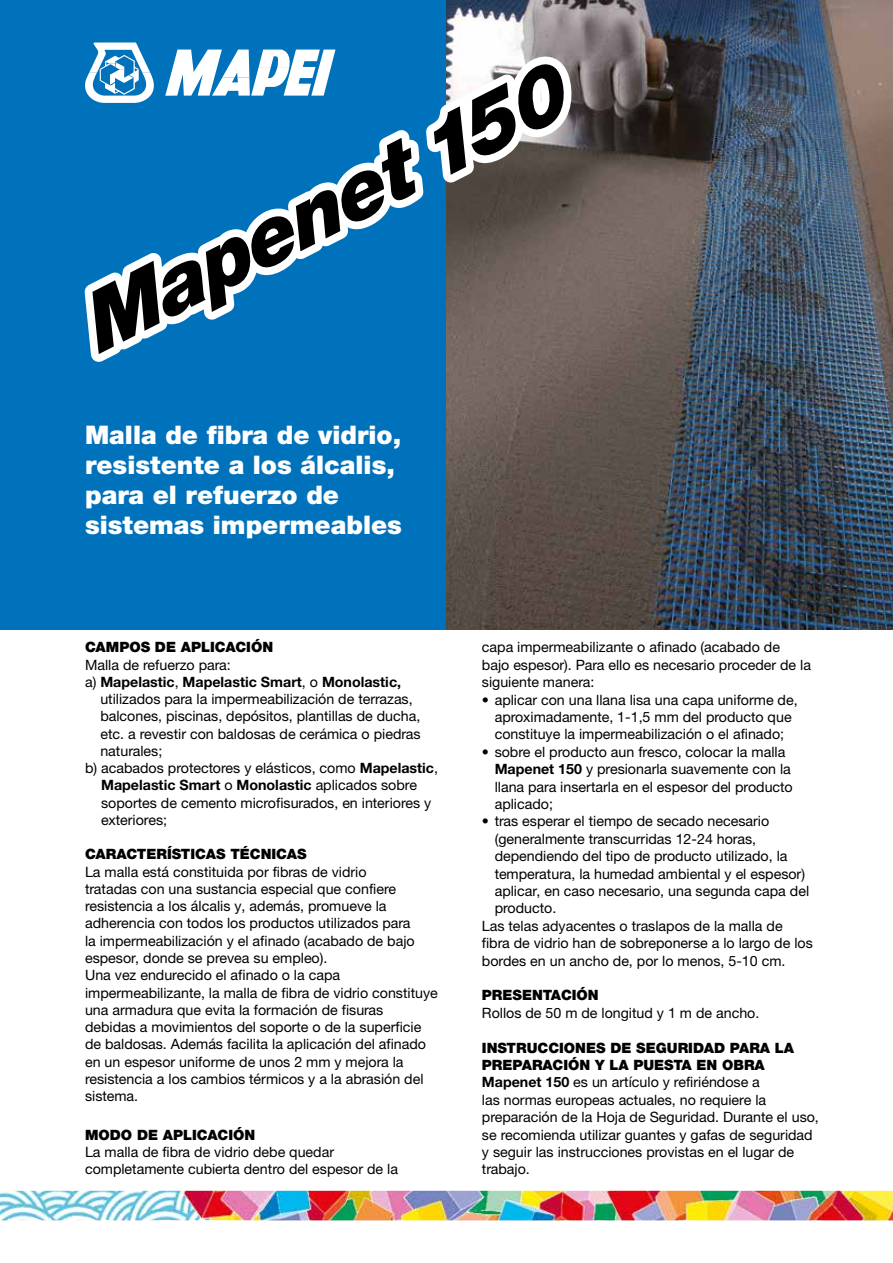
<style>
.page{position:relative;width:893px;height:1263px;background:#fff}
.page>*{position:absolute;margin:0;border:0;box-sizing:border-box;transform-origin:0 0}
.t1{font:italic 900 81.75px "Helvetica Neue LTW1 G";color:#000}
.t2{font:900 25.65px/30px "Helvetica Neue LTW1 G";color:#fff}
.t3{font:14.25px/17.2px "Helvetica Neue LTW1 G";color:#000}
.t4{font:700 14.25px "Helvetica Neue LTW1 G";color:#000}
.t5{font:900 14.25px "Helvetica Neue LTW1 G";color:#000}
.s1{font-weight:400}
.s2{font-weight:700}
.s3{font-weight:900}
</style>
<div class="page">
<div style="left:0;top:0;width:451px;height:629px;background:#0072bb"></div>
<img style="left:0;top:1191px;width:893px;height:29px">
<img style="left:446px;top:0;width:447px;height:629px">
<svg style="left:84px;top:43px;width:504px;height:332px"></svg>
<h1 class="t1" style="left:64px;top:284px;width:534px;rotate:-27deg">Mapenet 150</h1>
<h2 class="t2" style="left:85px;top:419px;width:318px">Malla de fibra de vidrio, resistente a los álcalis, para el refuerzo de sistemas impermeables</h2>
<p class="t5" style="left:85px;top:639px;width:190px">CAMPOS DE APLICACIÓN</p>
<p class="t3" style="left:85px;top:656px;width:147px">Malla de refuerzo para:</p>
<p class="t4" style="left:85px;top:673px;width:318px"><span class="s1">a)</span> Mapelastic<span class="s1">,</span> Mapelastic Smart<span class="s1">, o</span> Monolastic,</p>
<p class="t3" style="left:100px;top:690px;width:314px">utilizados para la impermeabilización de terrazas,</p>
<p class="t3" style="left:100px;top:707px;width:321px">balcones, piscinas, depósitos, plantillas de ducha,</p>
<p class="t3" style="left:100px;top:725px;width:322px">etc. a revestir con baldosas de cerámica o piedras</p>
<p class="t3" style="left:100px;top:742px;width:63px">naturales;</p>
<p class="t3" style="left:85px;top:759px;width:355px">b) acabados protectores y elásticos, como <span class="s2">Mapelastic</span>,</p>
<p class="t4" style="left:101px;top:776px;width:317px">Mapelastic Smart <span class="s1">o</span> Monolastic <span class="s1">aplicados sobre</span></p>
<p class="t3" style="left:101px;top:794px;width:332px">soportes de cemento microfisurados, en interiores y</p>
<p class="t3" style="left:101px;top:811px;width:68px">exteriores;</p>
<p class="t5" style="left:85px;top:846px;width:223px">CARACTERÍSTICAS TÉCNICAS</p>
<p class="t3" style="left:85px;top:863px;width:354px">La malla está constituida por fibras de vidrio<br>tratadas con una sustancia especial que confiere resistencia a los álcalis y, además, promueve la adherencia con todos los productos utilizados para<br>la impermeabilización y el afinado (acabado de bajo espesor, donde se prevea su empleo).<br>Una vez endurecido el afinado o la capa impermeabilizante, la malla de fibra de vidrio constituye una armadura que evita la formación de fisuras<br>debidas a movimientos del soporte o de la superficie de baldosas. Además facilita la aplicación del afinado en un espesor uniforme de unos 2 mm y mejora la resistencia a los cambios térmicos y a la abrasión del sistema.</p>
<p class="t5" style="left:85px;top:1126px;width:172px">MODO DE APLICACIÓN</p>
<p class="t3" style="left:85px;top:1143px;width:314px">La malla de fibra de vidrio debe quedar completamente cubierta dentro del espesor de la</p>
<p class="t3" style="left:482px;top:638px;width:331px">capa impermeabilizante o afinado (acabado de<br>bajo espesor). Para ello es necesario proceder de la siguiente manera:</p>
<p class="t3" style="left:482px;top:691px;width:317px;text-align:center">• aplicar con una llana lisa una capa uniforme de, aproximadamente, 1-1,5 mm del producto que constituye la impermeabilización o el afinado;</p>
<p class="t3" style="left:495px;top:743px;width:300px;text-indent:-13px">• sobre el producto aun fresco, colocar la malla <span class="s2">Mapenet 150</span> y presionarla suavemente con la llana para insertarla en el espesor del producto aplicado;</p>
<p class="t3" style="left:482px;top:812px;width:289px">• tras esperar el tiempo de secado necesario</p>
<p class="t3" style="left:495px;top:830px;width:263px">(generalmente transcurridas 12-24 horas,</p>
<p class="t3" style="left:495px;top:847px;width:294px">dependiendo del tipo de producto utilizado, la</p>
<p class="t3" style="left:495px;top:865px;width:312px">temperatura, la humedad ambiental y el espesor)</p>
<p class="t3" style="left:495px;top:882px;width:316px">aplicar, en caso necesario, una segunda capa del</p>
<p class="t3" style="left:495px;top:899px;width:63px">producto.</p>
<p class="t3" style="left:482px;top:917px;width:302px">Las telas adyacentes o traslapos de la malla de</p>
<p class="t3" style="left:482px;top:934px;width:332px">fibra de vidrio han de sobreponerse a lo largo de los</p>
<p class="t3" style="left:482px;top:952px;width:305px">bordes en un ancho de, por lo menos, 5-10 cm.</p>
<p class="t5" style="left:482px;top:987px;width:118px">PRESENTACIÓN</p>
<p class="t3" style="left:482px;top:1004px;width:279px">Rollos de 50 m de longitud y 1 m de ancho.</p>
<p class="t3" style="left:482px;top:1039px;width:338px"><span class="s3">INSTRUCCIONES DE SEGURIDAD PARA LA PREPARACIÓN Y LA PUESTA EN OBRA </span><span class="s2">Mapenet 150</span> es un artículo y refiriéndose a<br>las normas europeas actuales, no requiere la preparación de la Hoja de Seguridad. Durante el uso, se recomienda utilizar guantes y gafas de seguridad y seguir las instrucciones provistas en el lugar de trabajo.</p>
</div>
